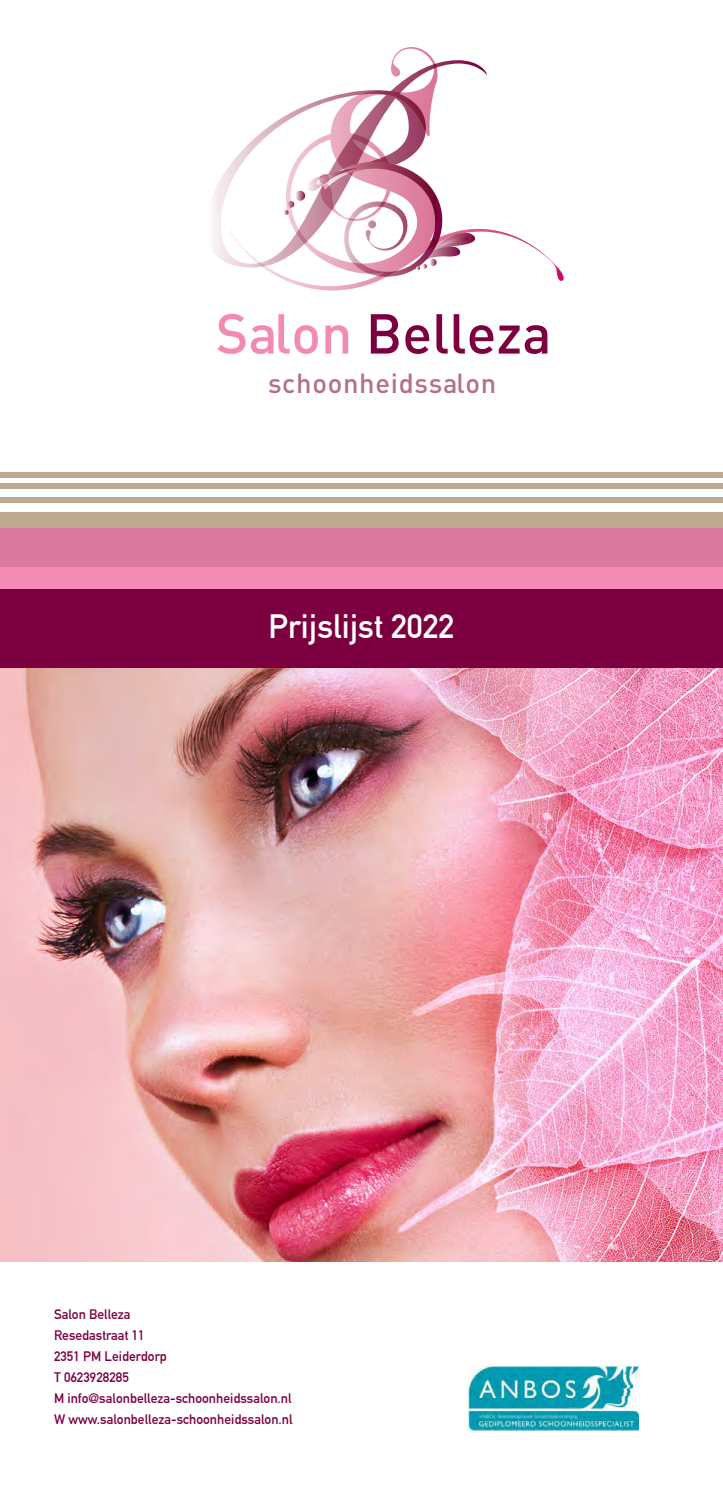
<style>
.page{position:relative;width:723px;height:1489px;background:#fff}
.page>*{position:absolute;margin:0;border:0;box-sizing:border-box;transform-origin:0 0}
.t1{font:500 55.35px "DIN Pro";color:#7c0040}
.t2{font:700 33px "DIN Alternate";color:#fff}
.t3{font:500 27.3px "DIN Pro";letter-spacing:.025em;color:#b56f89}
.t4{font:700 13.5px/21px "DIN Alternate";color:#7c0040}
.s1{color:#f38ab3}
</style>
<div class="page">
<svg style="left:245px;top:47px;width:319px;height:243px"></svg>
<svg style="left:213px;top:60px;width:274px;height:207px"></svg>
<svg style="left:283px;top:161px;width:197px;height:116px"></svg>
<img style="left:0;top:667px;width:723px;height:594px">
<div style="left:0;top:588px;width:723px;height:79px;background:#7c0040"></div>
<div style="left:0;top:567px;width:723px;height:21px;background:#f38ab3"></div>
<div style="left:0;top:527px;width:723px;height:40px;background:#dc7a9d"></div>
<div style="left:0;top:512px;width:723px;height:15px;background:#bcaa93"></div>
<div style="left:0;top:497px;width:723px;height:6px;background:#bcaa93"></div>
<div style="left:0;top:483px;width:723px;height:6px;background:#bcaa93"></div>
<div style="left:0;top:472px;width:723px;height:6px;background:#bcaa93"></div>
<img style="left:469px;top:1365px;width:169px;height:64px">
<h1 class="t1" style="left:216px;top:289px;width:337px"><span class="s1">Salon</span> Belleza</h1>
<h3 class="t3" style="left:268px;top:361px;width:230px">schoonheidssalon</h3>
<h2 class="t2" style="left:268px;top:601px;width:187px">Prijslijst 2022</h2>
<p class="t4" style="left:54px;top:1302px;width:240px">Salon Belleza<br>Resedastraat 11<br>2351 PM Leiderdorp<br>T 0623928285<br>M info@salonbelleza-schoonheidssalon.nl<br>W www.salonbelleza-schoonheidssalon.nl</p>
</div>
